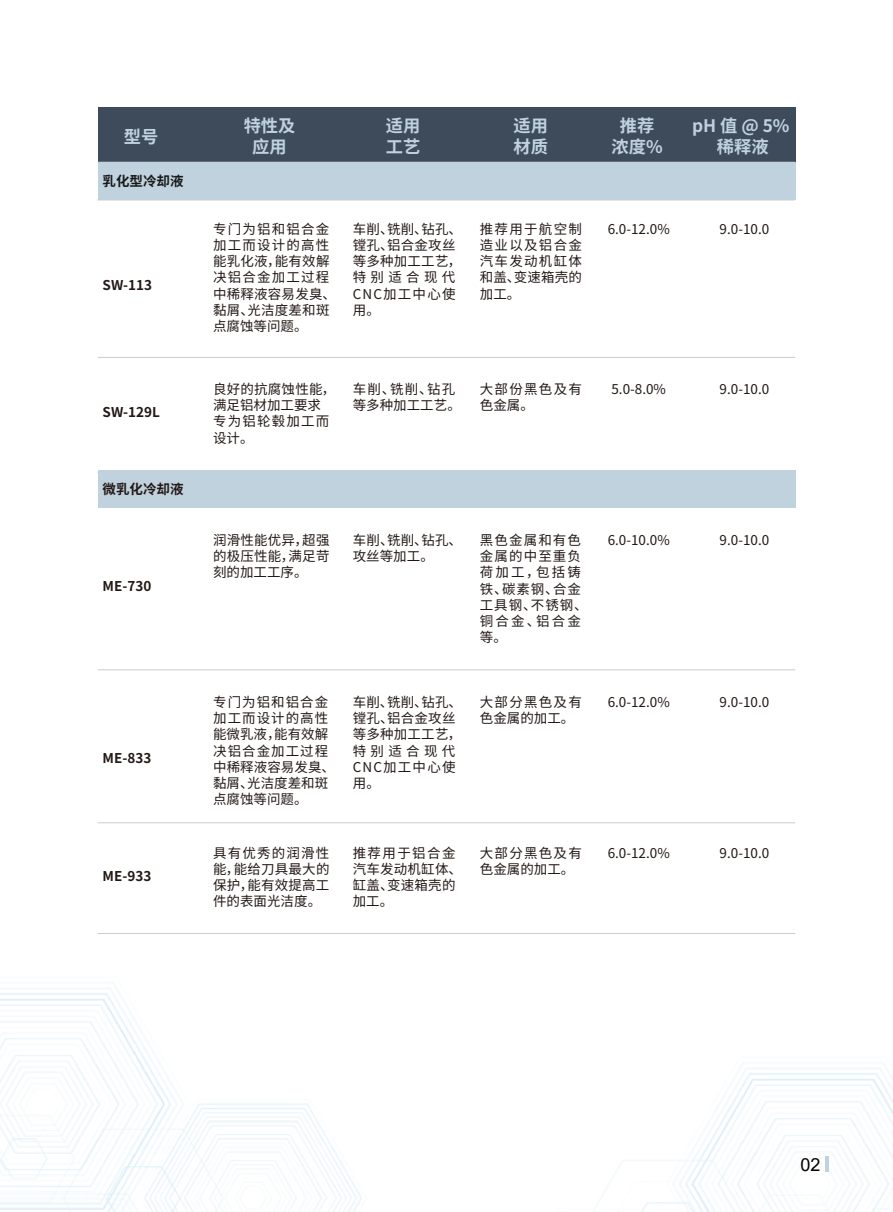
<style>
.page{position:relative;width:893px;height:1212px;background:#fff}
.page>*{position:absolute;margin:0;border:0;box-sizing:border-box;transform-origin:0 0}
.t1{font:18px "Arial";color:#040000}
.t2{font:700 17.25px/20.7px "Source Han Sans CN";color:#c0d2de;text-align:center}
.t3{font:13.5px/16.2px "Source Han Sans CN";letter-spacing:.015em;color:#221815}
.t4{font:13.5px/16.2px "Source Han Sans CN";letter-spacing:.085em;color:#221815}
.t5{font:13.5px/16.2px "Source Han Sans CN";letter-spacing:.095em;color:#221815}
.t6{font:700 13.5px "Source Han Sans CN";color:#221815}
.t7{font:700 13.5px "Source Han Sans CN";color:#191919}
</style>
<div class="page">
<img style="left:0;top:982px;width:362px;height:230px">
<img style="left:593px;top:1062px;width:300px;height:150px">
<div style="left:98px;top:108px;width:697px;height:54px;background:#3e4b5b"></div>
<hr style="left:97px;top:162px;width:698px;height:1px;background:#ccc">
<hr style="left:97px;top:200px;width:698px;height:1px;background:#ccc">
<hr style="left:98px;top:357px;width:697px;height:1px;background:#ccc">
<hr style="left:97px;top:472px;width:698px;height:1px;background:#ccc">
<hr style="left:98px;top:669px;width:697px;height:1px;background:#ccc">
<hr style="left:98px;top:822px;width:697px;height:1px;background:#ccc">
<hr style="left:98px;top:933px;width:697px;height:1px;background:#ccc">
<div style="left:98px;top:162px;width:697px;height:38px;background:#c0d2de"></div>
<div style="left:98px;top:470px;width:697px;height:38px;background:#c0d2de"></div>
<hr style="left:826px;top:1157px;width:3px;height:15px;background:#c0d2de">
<p class="t2" style="left:124px;top:126px;width:36px">型号</p>
<p class="t7" style="left:103px;top:174px;width:82px">乳化型冷却液</p>
<p class="t6" style="left:103px;top:277px;width:51px">SW-113</p>
<p class="t6" style="left:103px;top:404px;width:59px">SW-129L</p>
<p class="t6" style="left:103px;top:481px;width:82px">微乳化冷却液</p>
<p class="t6" style="left:103px;top:579px;width:50px">ME-730</p>
<p class="t6" style="left:103px;top:750px;width:50px">ME-833</p>
<p class="t6" style="left:103px;top:868px;width:50px">ME-933</p>
<p class="t2" style="left:244px;top:116px;width:53px">特性及应用</p>
<p class="t2" style="left:386px;top:116px;width:36px;text-align:left">适用工艺</p>
<p class="t2" style="left:514px;top:116px;width:36px;text-align:left">适用材质</p>
<p class="t2" style="left:611px;top:116px;width:53px">推荐浓度%</p>
<p class="t2" style="left:692px;top:116px;width:99px">pH 值 @ 5%稀释液</p>
<p class="t3" style="left:213px;top:221px;width:124px">专门为铝和铝合金加工而设计的高性能乳化液，能有效解决铝合金加工过程中稀释液容易发臭、黏屑、光洁度差和斑点腐蚀等问题。</p>
<p class="t3" style="left:213px;top:381px;width:124px">良好的抗腐蚀性能，满足铝材加工要求专为铝轮毂加工而设计。</p>
<p class="t3" style="left:353px;top:221px;width:111px">车削、铣削、钻孔、镗孔、铝合金攻丝等多种加工工艺，特别适合现代<br>CNC加工中心使用。</p>
<p class="t3" style="left:353px;top:381px;width:110px">车削、铣削、钻孔等多种加工工艺。</p>
<p class="t3" style="left:480px;top:221px;width:104px;text-align:justify">推荐用于航空制造业以及铝合金汽车发动机缸体和盖、变速箱壳的加工。</p>
<p class="t5" style="left:480px;top:381px;width:104px">大部份黑色及有色金属。</p>
<p class="t3" style="left:608px;top:221px;width:64px">6.0-12.0%</p>
<p class="t3" style="left:720px;top:221px;width:51px">9.0-10.0</p>
<p class="t3" style="left:611px;top:381px;width:56px">5.0-8.0%</p>
<p class="t3" style="left:720px;top:381px;width:51px">9.0-10.0</p>
<p class="t3" style="left:213px;top:532px;width:118px;text-align:justify">润滑性能优异，超强的极压性能，满足苛刻的加工工序。</p>
<p class="t3" style="left:353px;top:532px;width:111px">车削、铣削、钻孔、攻丝等加工。</p>
<p class="t4" style="left:480px;top:532px;width:109px">黑色金属和有色金属的中至重负荷加工，包括铸铁、碳素钢、合金工具钢、不锈钢、铜合金、铝合金等。</p>
<p class="t3" style="left:608px;top:532px;width:64px">6.0-10.0%</p>
<p class="t3" style="left:720px;top:532px;width:51px">9.0-10.0</p>
<p class="t3" style="left:213px;top:694px;width:123px">专门为铝和铝合金加工而设计的高性能微乳液，能有效解决铝合金加工过程中稀释液容易发臭、黏屑、光洁度差和斑点腐蚀等问题。</p>
<p class="t3" style="left:213px;top:845px;width:118px;text-align:justify">具有优秀的润滑性能，能给刀具最大的保护，能有效提高工件的表面光洁度。</p>
<p class="t3" style="left:353px;top:694px;width:111px">车削、铣削、钻孔、镗孔、铝合金攻丝等多种加工工艺，特别适合现代<br>CNC加工中心使用。</p>
<p class="t3" style="left:353px;top:845px;width:111px">推荐用于铝合金汽车发动机缸体、缸盖、变速箱壳的加工。</p>
<p class="t5" style="left:480px;top:694px;width:104px">大部分黑色及有色金属的加工。</p>
<p class="t5" style="left:480px;top:845px;width:104px">大部分黑色及有色金属的加工。</p>
<p class="t3" style="left:608px;top:694px;width:64px">6.0-12.0%</p>
<p class="t3" style="left:720px;top:694px;width:51px">9.0-10.0</p>
<p class="t3" style="left:608px;top:845px;width:64px">6.0-12.0%</p>
<p class="t3" style="left:720px;top:845px;width:51px">9.0-10.0</p>
<h1 class="t1" style="left:800px;top:1152px;width:22px">02</h1>
</div>
